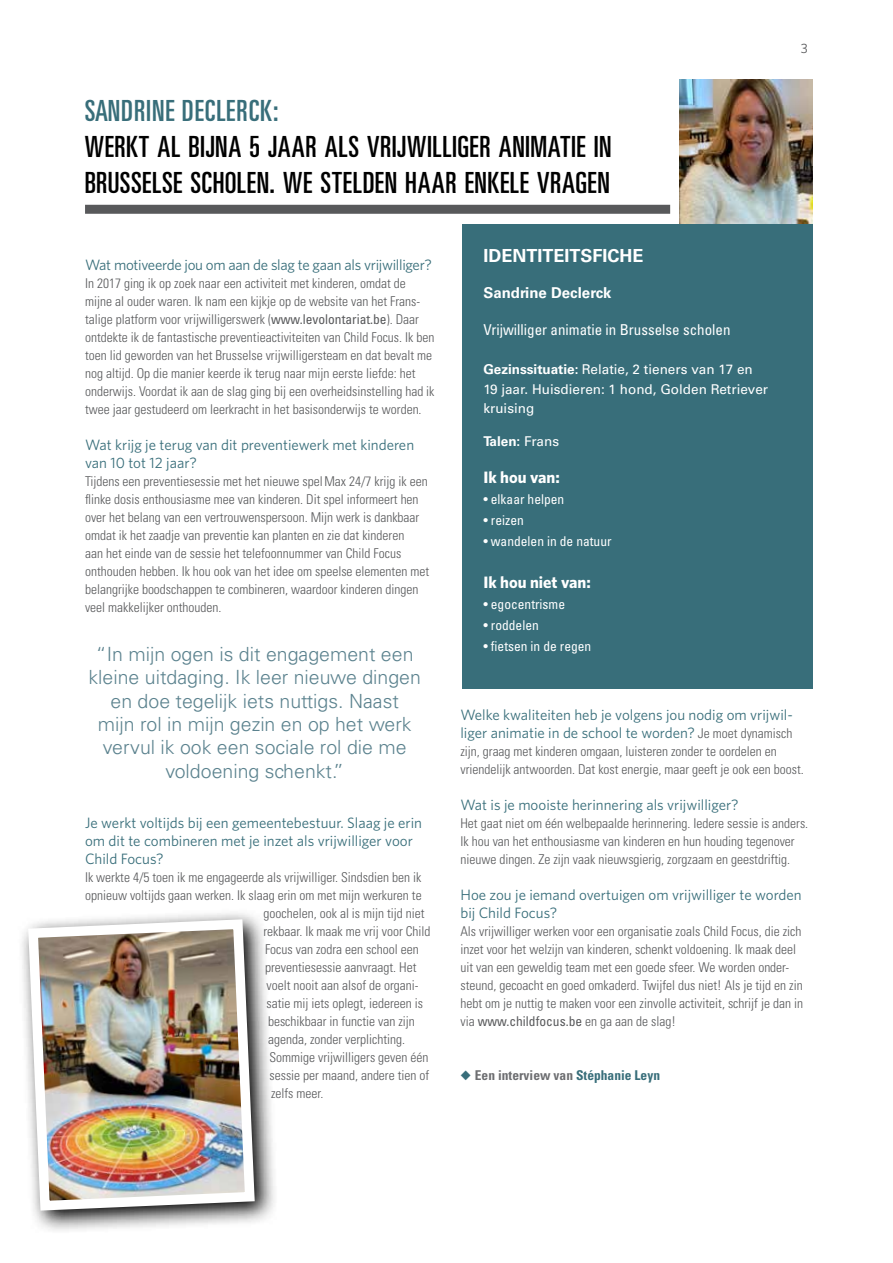
<style>
.page{position:relative;width:893px;height:1263px;background:#fff}
.page>*{position:absolute;margin:0;border:0;box-sizing:border-box;transform-origin:0 0}
.t1{font:30px/36px "Univers Ultra Condensed BQ";letter-spacing:.04em;color:#000}
.t2{font:30px "Univers Ultra Condensed BQ";letter-spacing:.05em;color:#386e7a}
.t3{font:300 19.5px/23.4px "Univers LT Std";color:#5b828e;text-align:center}
.t4{font:700 18px "Univers LT Std";color:#fff}
.t5{font:700 16.5px "Whitney";color:#fff}
.t6{font:15px/18px "Whitney";color:#386e7a}
.t7{font:15px "Whitney";letter-spacing:-.02em;color:#386e7a}
.t8{font:condensed 15px "Univers LT Std";color:#fff}
.t9{font:700 15px "Univers LT Std";color:#fff}
.t10{font:300 condensed 13.5px/18px "Univers LT Std";color:#58595b}
.t11{font:13.5px/19.5px "Univers LT Std";color:#fff}
.t12{font:condensed 13.5px "Univers LT Std";color:#fff}
.t13{font:700 condensed 13.5px "Univers LT Std";color:#6d6e71}
.t14{font:700 13.5px "Univers LT Std";color:#fff}
.t15{font:13.5px "Whitney";color:#58595b}
.s1{font-weight:400}
.s2{font-weight:700}
.s3{font-family:"Univers LT Std";font-weight:300;font-stretch:condensed;font-size:13.5px;color:#58595b}
.s4{color:#386e7a}
</style>
<div class="page">
<div style="left:85px;top:205px;width:585px;height:9px;background:#58595b"></div>
<img style="left:680px;top:80px;width:132px;height:145px">
<div style="left:462px;top:225px;width:350px;height:464px;background:#386e7a"></div>
<svg style="left:22px;top:913px;width:253px;height:318px"></svg>
<img style="left:23px;top:914px;width:237px;height:301px">
<h1 class="t2" style="left:85px;top:94px;width:195px">SANDRINE DECLERCK:</h1>
<h1 class="t1" style="left:85px;top:129px;width:528px">WERKT AL BIJNA 5 JAAR ALS VRIJWILLIGER ANIMATIE IN<br>BRUSSELSE SCHOLEN. WE STELDEN HAAR ENKELE VRAGEN</h1>
<p class="t15" style="left:801px;top:39px;width:9px">3</p>
<p class="t7" style="left:85px;top:255px;width:348px">Wat motiveerde jou om aan de slag te gaan als vrijwilliger?</p>
<p class="t10" style="left:85px;top:274px;width:351px">In 2017 ging ik op zoek naar een activiteit met kinderen, omdat de mijne al ouder waren. Ik nam een kijkje op de website van het Frans&shy;talige platform voor vrijwilligerswerk (<span class="s1">www.levolontariat.be</span>). Daar ontdekte ik de fantastische preventieactiviteiten van Child Focus. Ik ben toen lid geworden van het Brusselse vrijwilligersteam en dat bevalt me nog altijd. Op die manier keerde ik terug naar mijn eerste liefde: het onderwijs. Voordat ik aan de slag ging bij een overheidsinstelling had ik twee jaar gestudeerd om leerkracht in het basisonderwijs te worden.</p>
<p class="t6" style="left:85px;top:435px;width:331px">Wat krijg je terug van dit preventiewerk met kinderen van 10 tot 12 jaar?</p>
<p class="t10" style="left:85px;top:472px;width:346px">Tijdens een preventiesessie met het nieuwe spelMax 24/7 krijg ik een flinke dosis enthousiasme mee van kinderen. Dit spel informeert hen over het belang van een vertrouwenspersoon. Mijn werk is dankbaar omdat ik het zaadje van preventie kan planten en zie dat kinderen<br>aan het einde van de sessie het telefoonnummer van Child Focus onthouden hebben. Ik hou ook van het idee om speelse elementen met belangrijke boodschappen te combineren, waardoor kinderen dingen veel makkelijker onthouden.</p>
<h2 class="t3" style="left:89px;top:642px;width:334px">“In mijn ogen is dit engagement een kleine uitdaging. Ik leer nieuwe dingen en doe tegelijk iets nuttigs. Naast<br>mijn rol in mijn gezin en op het werk vervul ik ook een sociale rol die me voldoening schenkt.”</h2>
<p class="t6" style="left:85px;top:813px;width:339px">Je werkt voltijds bij een gemeentebestuur. Slaag je erin om dit te combineren met je inzet als vrijwilliger voor<br>Child Focus?</p>
<p class="t10" style="left:85px;top:868px;width:338px">Ik werkte 4/5 toen ik me engageerde als vrijwilliger. Sindsdien ben ik</p>
<p class="t10" style="left:85px;top:886px;width:338px">opnieuw voltijds gaan werken. Ik slaag erin om met mijn werkuren te</p>
<p class="t10" style="left:264px;top:904px;width:163px">goochelen, ook al is mijn tijd niet</p>
<p class="t10" style="left:264px;top:922px;width:168px">rekbaar. Ik maak me vrij voor Child</p>
<p class="t10" style="left:265px;top:940px;width:155px">Focus van zodra een school een</p>
<p class="t10" style="left:265px;top:958px;width:153px">preventiesessie aanvraagt. Het</p>
<p class="t10" style="left:267px;top:976px;width:154px">voelt nooit aan alsof de organi-</p>
<p class="t10" style="left:267px;top:994px;width:158px">satie mij iets oplegt, iedereen is</p>
<p class="t10" style="left:268px;top:1012px;width:148px">beschikbaar in functie van zijn</p>
<p class="t10" style="left:268px;top:1030px;width:139px">agenda, zonder verplichting.</p>
<p class="t10" style="left:270px;top:1048px;width:160px">Sommige vrijwilligers geven één</p>
<p class="t10" style="left:270px;top:1066px;width:161px">sessie per maand, andere tien of</p>
<p class="t10" style="left:271px;top:1084px;width:54px">zelfs meer.</p>
<h3 class="t4" style="left:483px;top:245px;width:162px">IDENTITEITSFICHE</h3>
<p class="t9" style="left:483px;top:284px;width:130px">Sandrine Declerck</p>
<p class="t8" style="left:483px;top:321px;width:249px">Vrijwilliger animatie in Brusselse scholen</p>
<p class="t11" style="left:483px;top:360px;width:286px"><span class="s2">Gezinssituatie:</span> Relatie, 2 tieners van 17 en<br>19 jaar. Huisdieren: 1 hond, Golden Retriever kruising</p>
<p class="t14" style="left:483px;top:433px;width:77px">Talen: <span class="s1">Frans</span></p>
<p class="t5" style="left:483px;top:467px;width:78px">Ik hou van:</p>
<p class="t12" style="left:483px;top:491px;width:82px">• elkaar helpen</p>
<p class="t12" style="left:483px;top:512px;width:42px">• reizen</p>
<p class="t12" style="left:483px;top:533px;width:130px">• wandelen in de natuur</p>
<p class="t5" style="left:483px;top:572px;width:109px">Ik hou niet van:</p>
<p class="t12" style="left:483px;top:596px;width:83px">• egocentrisme</p>
<p class="t12" style="left:483px;top:617px;width:57px">• roddelen</p>
<p class="t12" style="left:483px;top:638px;width:109px">• fietsen in de regen</p>
<p class="t6" style="left:460px;top:705px;width:334px">Welke kwaliteiten heb je volgens jou nodig om vrijwil&shy;liger animatie in de school te worden? <span class="s3">Je moet dynamisch</span></p>
<p class="t10" style="left:460px;top:742px;width:345px">zijn, graag met kinderen omgaan, luisteren zonder te oordelen en vriendelijk antwoorden. Dat kost energie, maar geeft je ook een boost.</p>
<p class="t6" style="left:460px;top:795px;width:280px">Wat is je mooiste herinnering als vrijwilliger?</p>
<p class="t10" style="left:460px;top:814px;width:349px">Het gaat niet om één welbepaalde herinnering. Iedere sessie is anders.<br>Ik hou van het enthousiasme van kinderen en hun houding tegenover nieuwe dingen. Ze zijn vaak nieuwsgierig, zorgzaam en geestdriftig.</p>
<p class="t6" style="left:460px;top:885px;width:343px">Hoe zou je iemand overtuigen om vrijwilliger te worden bij Child Focus?</p>
<p class="t10" style="left:460px;top:922px;width:344px">Als vrijwilliger werken voor een organisatie zoals Child Focus, die zich inzet voor het welzijn van kinderen, schenkt voldoening. Ik maak deel uit van een geweldig team met een goede sfeer. We worden onder&shy;steund, gecoacht en goed omkaderd. Twijfel dus niet! Als je tijd en zin hebt om je nuttig te maken voor een zinvolle activiteit, schrijf je dan in via <span class="s1">www.childfocus.be</span> en ga aan de slag!</p>
<p class="t13" style="left:460px;top:1067px;width:201px"><span class="s4">◆</span> Een interview van <span class="s4">Stéphanie Leyn</span></p>
</div>
